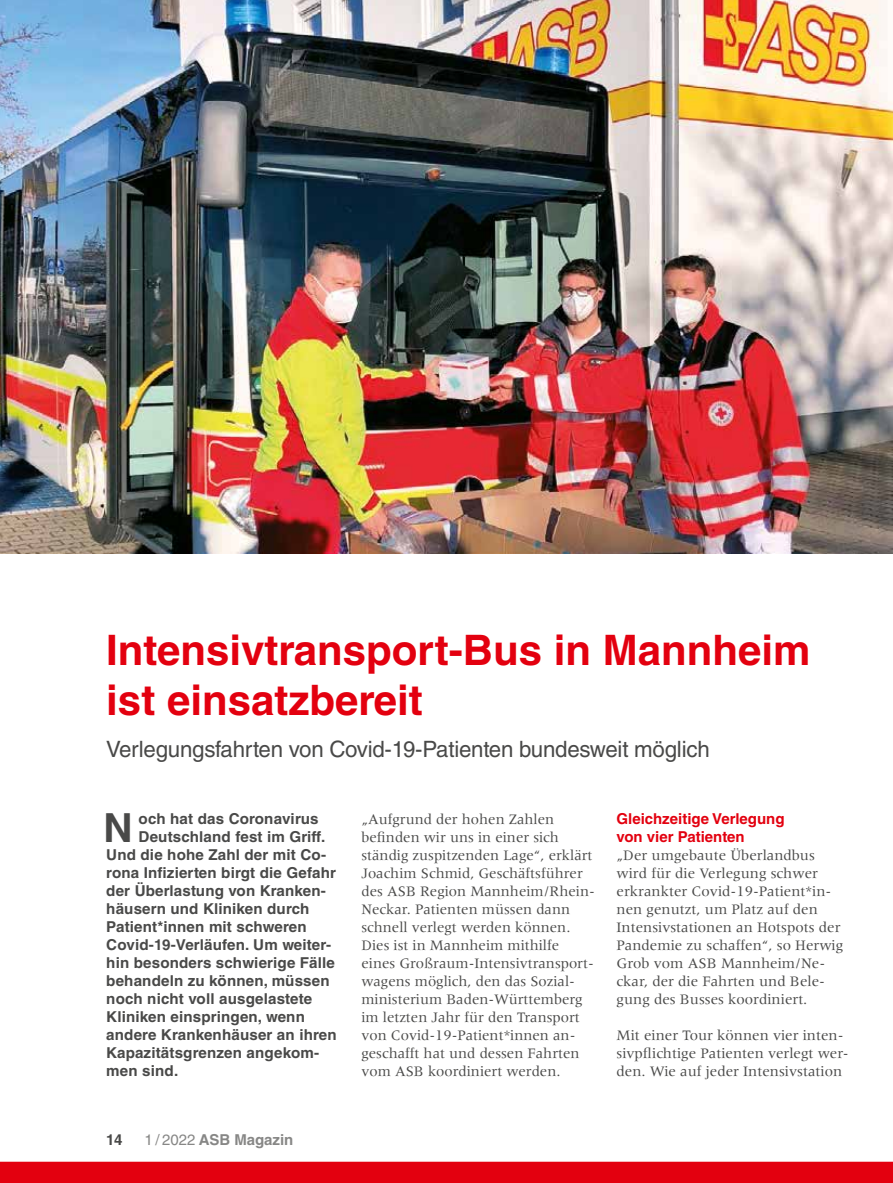
<style>
.page{position:relative;width:893px;height:1183px;background:#fff}
.page>*{position:absolute;margin:0;border:0;box-sizing:border-box;transform-origin:0 0}
.t1{font:700 42px/50.4px "Helvetica LT Std";color:#e3000f}
.t2{font:700 40.05px "Helvetica LT Std";color:#494948}
.t3{font:22.5px "Helvetica LT Std";letter-spacing:-.01em;color:#494948}
.t4{font:15px/18px "Meridien LT Std";color:#494948}
.t5{font:700 15px "Helvetica LT Std";letter-spacing:.01em;color:#494948}
.t6{font:700 15px/18px "Helvetica LT Std";color:#e3000f}
.t7{font:700 15px "Helvetica LT Std";color:#878786}
.s1{font-weight:400}
</style>
<div class="page">
<img style="left:0;top:0;width:893px;height:553px">
<div style="left:0;top:1161px;width:893px;height:21px;background:#e3000f"></div>
<h1 class="t1" style="left:106px;top:623px;width:706px">Intensivtransport-Bus in Mannheim ist einsatzbereit</h1>
<h3 class="t3" style="left:106px;top:736px;width:605px">Verlegungsfahrten von Covid-19-Patienten bundesweit möglich</h3>
<h2 class="t2" style="left:104px;top:803px;width:31px">N</h2>
<p class="t5" style="left:139px;top:809px;width:182px">och hat das Coronavirus</p>
<p class="t5" style="left:139px;top:827px;width:188px">Deutschland fest im Griff.</p>
<p class="t5" style="left:106px;top:845px;width:221px">Und die hohe Zahl der mit Co-</p>
<p class="t5" style="left:106px;top:863px;width:231px">rona Infizierten birgt die Gefahr</p>
<p class="t5" style="left:106px;top:881px;width:221px">der Überlastung von Kranken-</p>
<p class="t5" style="left:106px;top:899px;width:205px">häusern und Kliniken durch</p>
<p class="t5" style="left:106px;top:917px;width:202px">Patient*innen mit schweren</p>
<p class="t5" style="left:106px;top:935px;width:226px">Covid-19-Verläufen. Um weiter-</p>
<p class="t5" style="left:106px;top:953px;width:230px">hin besonders schwierige Fälle</p>
<p class="t5" style="left:106px;top:971px;width:225px">behandeln zu können, müssen</p>
<p class="t5" style="left:106px;top:989px;width:207px">noch nicht voll ausgelastete</p>
<p class="t5" style="left:106px;top:1007px;width:200px">Kliniken einspringen, wenn</p>
<p class="t5" style="left:106px;top:1025px;width:232px">andere Krankenhäuser an ihren</p>
<p class="t5" style="left:106px;top:1043px;width:214px">Kapazitätsgrenzen angekom-</p>
<p class="t5" style="left:106px;top:1061px;width:73px">men sind.</p>
<p class="t5" style="left:106px;top:1130px;width:18px">14</p>
<p class="t7" style="left:145px;top:1130px;width:150px"><span class="s1">1 / 2022</span> ASB Magazin</p>
<p class="t4" style="left:361px;top:809px;width:235px">„Aufgrund der hohen Zahlen befinden wir uns in einer sich ständig zuspitzenden Lage“, erklärt<br>Joachim Schmid, Geschäftsführer des ASB Region Mannheim/Rhein-<br>Neckar. Patienten müssen dann schnell verlegt werden können.<br>Dies ist in Mannheim mithilfe eines Großraum-Intensivtransport&shy;wagens möglich, den das Sozial&shy;ministerium Baden-Württemberg im letzten Jahr für den Transport von Covid-19-Patient*innen an&shy;geschafft hat und dessen Fahrten vom ASB koordiniert werden.</p>
<p class="t6" style="left:617px;top:809px;width:170px">Gleichzeitige Verlegung von vier Patienten</p>
<p class="t4" style="left:617px;top:845px;width:228px">„Der umgebaute Überlandbus wird für die Verlegung schwer erkrankter Covid-19-Patient*in&shy;nen genutzt, um Platz auf den<br>Intensivstationen an Hotspots der<br>Pandemie zu schaffen“, so Herwig<br>Grob vom ASB Mannheim/Ne&shy;ckar, der die Fahrten und Bele&shy;gung des Busses koordiniert.</p>
<p class="t4" style="left:617px;top:1025px;width:233px">Mit einer Tour können vier inten&shy;sivpflichtige Patienten verlegt wer&shy;den. Wie auf jeder Intensivstation</p>
</div>
